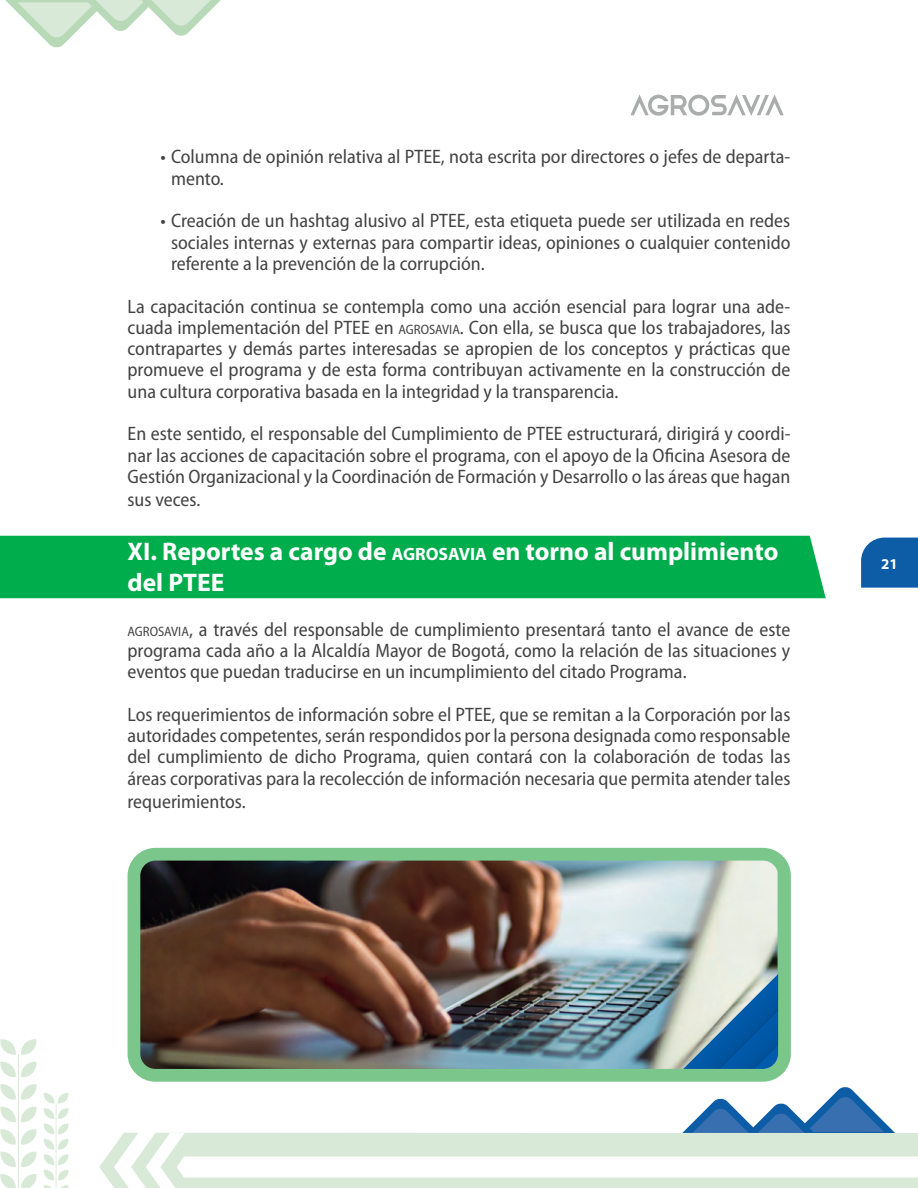
<style>
.page{position:relative;width:918px;height:1188px;background:#fff}
.page>*{position:absolute;margin:0;border:0;box-sizing:border-box;transform-origin:0 0}
.t1{font:700 25.5px/30.6px "Myriad Pro";color:#fff}
.t2{font:semi-condensed 19.5px/21.3px "Myriad Pro";color:#434343;text-align:justify}
.t3{font:700 15px "Myriad Pro";color:#fff}
.s1{font-size:13.65px}
.s2{font-size:17.85px}
</style>
<div class="page">
<div style="left:0;top:536px;width:826px;height:62px;background:#00ad4c"></div>
<svg style="left:6px;top:1px;width:214px;height:47px"></svg>
<svg style="left:0;top:1039px;width:37px;height:149px"></svg>
<svg style="left:43px;top:1093px;width:26px;height:95px"></svg>
<svg style="left:99px;top:1087px;width:819px;height:101px"></svg>
<svg style="left:861px;top:538px;width:57px;height:50px;background:#1764aa"></svg>
<svg style="left:630px;top:95px;width:154px;height:21px"></svg>
<div style="left:128px;top:848px;width:662px;height:234px;background:#7ac68b;border-radius:28px"></div>
<img style="left:140px;top:861px;width:638px;height:208px">
<img style="left:598px;top:928px;width:180px;height:141px">
<p class="t2" style="left:171px;top:146px;width:621px;text-indent:-10px">• Columna de opinión relativa al PTEE, nota escrita por directores o jefes de departa&shy;mento.</p>
<p class="t2" style="left:171px;top:210px;width:621px;text-indent:-10px">• Creación de un hashtag alusivo al PTEE, esta etiqueta puede ser utilizada en redes sociales internas y externas para compartir ideas, opiniones o cualquier contenido referente a la prevención de la corrupción.</p>
<p class="t2" style="left:128px;top:295px;width:664px">La capacitación continua se contempla como una acción esencial para lograr una ade&shy;cuada implementación del PTEE en <span class="s1">AGROSAVIA</span>. Con ella, se busca que los trabajadores, las contrapartes y demás partes interesadas se apropien de los conceptos y prácticas que promueve el programa y de esta forma contribuyan activamente en la construcción de una cultura corporativa basada en la integridad y la transparencia.</p>
<p class="t2" style="left:128px;top:423px;width:664px">En este sentido, el responsable del Cumplimiento de PTEE estructurará, dirigirá y coordi&shy;nar las acciones de capacitación sobre el programa, con el apoyo de la Oficina Asesora de Gestión Organizacional y la Coordinación de Formación y Desarrollo o las áreas que hagan</p>
<p class="t2" style="left:128px;top:489px;width:74px">sus veces.</p>
<h1 class="t1" style="left:128px;top:536px;width:652px">XI. Reportes a cargo de <span class="s2">AGROSAVIA</span> en torno al cumplimiento del PTEE</h1>
<p class="t2" style="left:128px;top:618px;width:664px"><span class="s1">AGROSAVIA</span>, a través del responsable de cumplimiento presentará tanto el avance de este programa cada año a la Alcaldía Mayor de Bogotá, como la relación de las situaciones y eventos que puedan traducirse en un incumplimiento del citado Programa.</p>
<p class="t2" style="left:128px;top:703px;width:664px">Los requerimientos de información sobre el PTEE, que se remitan a la Corporación por las autoridades competentes, serán respondidos por la persona designada como responsable del cumplimiento de dicho Programa, quien contará con la colaboración de todas las áreas corporativas para la recolección de información necesaria que permita atender tales</p>
<p class="t2" style="left:128px;top:791px;width:120px">requerimientos.</p>
<p class="t3" style="left:881px;top:555px;width:18px">21</p>
</div>
